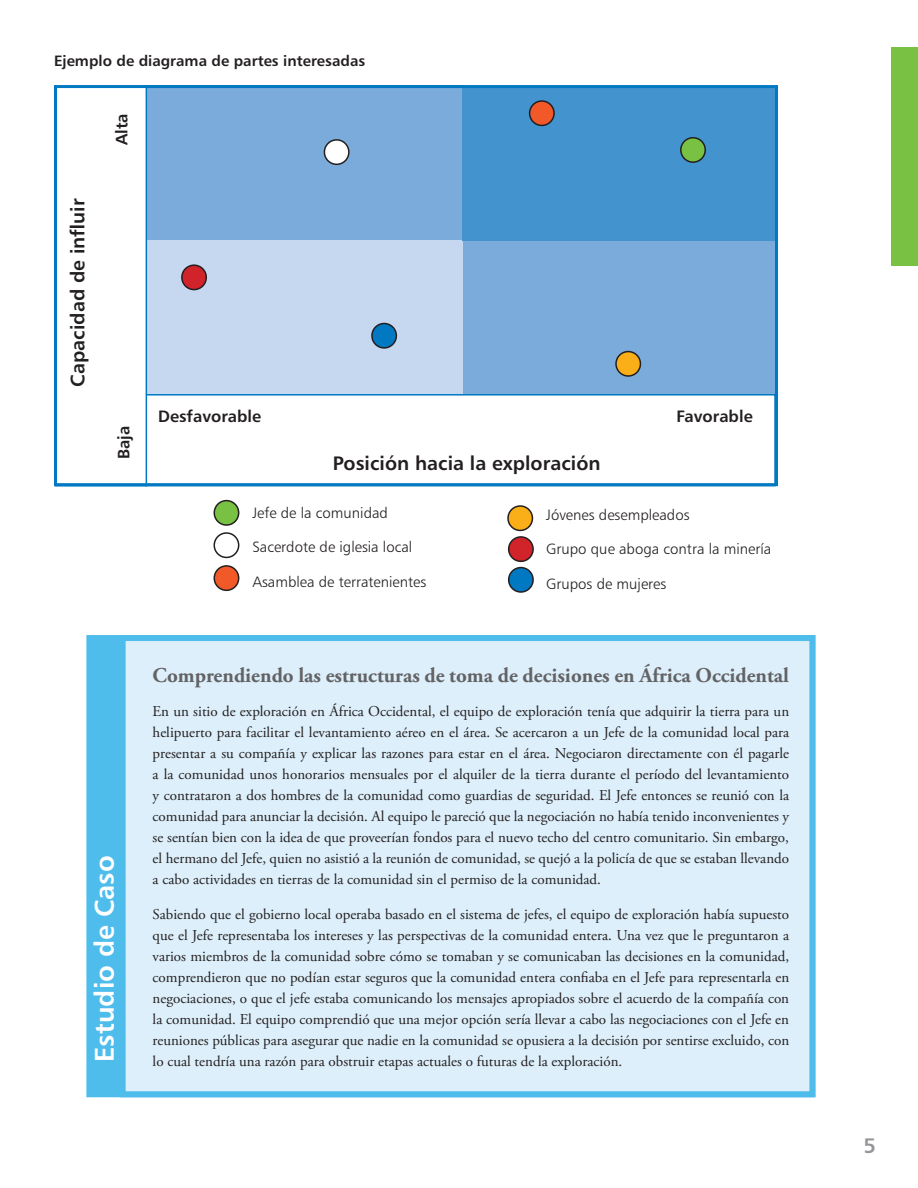
<style>
.page{position:relative;width:918px;height:1188px;background:#fff}
.page>*{position:absolute;margin:0;border:0;box-sizing:border-box;transform-origin:0 0}
.t1{font:27px "Humanist 777 BT Bold B";color:#fff}
.t2{font:700 21px "Adobe Garamond Pro";color:#636366}
.t3{font:21px "Humanist 777 BT Bold B";color:#939598}
.t4{font:19.5px "Humanist 777 BT Bold B";color:#231f20}
.t5{font:16.5px "Humanist 777 BT Bold B";color:#231f20}
.t6{font:15px/21px "Adobe Garamond Pro";color:#231f20;text-align:justify}
.t7{font:15px "Humanist 777 BT Light B";color:#231f20}
.t8{font:15px "Humanist 777 BT Bold B";color:#231f20}
</style>
<div class="page">
<div style="left:147px;top:86px;width:316px;height:154px;background:#7aabdb"></div>
<div style="left:463px;top:240px;width:314px;height:155px;background:#7aabdb"></div>
<div style="left:147px;top:240px;width:316px;height:155px;background:#c6d8ef"></div>
<div style="left:463px;top:87px;width:314px;height:154px;background:#4393cf"></div>
<div style="left:145px;top:394px;width:631px;height:92px;background:#fff;border:2px solid #0079c2"></div>
<div style="left:55px;top:86px;width:92px;height:400px;background:#fff;border:2px solid #0079c2"></div>
<div style="left:324px;top:140px;width:25px;height:24px;background:#fff;border-radius:50%"></div>
<div style="left:324px;top:139px;width:26px;height:26px;border:2px solid #231f20;border-radius:50%"></div>
<div style="left:214px;top:532px;width:25px;height:26px;border:2px solid #231f20;border-radius:50%"></div>
<div style="left:182px;top:265px;width:24px;height:25px;background:#d1232a;border-radius:50%"></div>
<div style="left:181px;top:264px;width:26px;height:26px;border:2px solid #231f20;border-radius:50%"></div>
<div style="left:509px;top:537px;width:24px;height:24px;background:#d1232a;border-radius:50%"></div>
<div style="left:508px;top:536px;width:26px;height:26px;border:2px solid #231f20;border-radius:50%"></div>
<div style="left:372px;top:323px;width:24px;height:25px;background:#0079c2;border-radius:50%"></div>
<div style="left:371px;top:323px;width:26px;height:26px;border:2px solid #231f20;border-radius:50%"></div>
<div style="left:509px;top:568px;width:24px;height:24px;background:#0079c2;border-radius:50%"></div>
<div style="left:508px;top:567px;width:26px;height:26px;border:2px solid #231f20;border-radius:50%"></div>
<div style="left:530px;top:101px;width:24px;height:24px;background:#f15929;border-radius:50%"></div>
<div style="left:529px;top:100px;width:26px;height:26px;border:2px solid #231f20;border-radius:50%"></div>
<div style="left:214px;top:566px;width:25px;height:24px;background:#f15929;border-radius:50%"></div>
<div style="left:214px;top:565px;width:25px;height:26px;border:2px solid #231f20;border-radius:50%"></div>
<div style="left:681px;top:138px;width:24px;height:24px;background:#79c142;border-radius:50%"></div>
<div style="left:680px;top:137px;width:26px;height:26px;border:2px solid #231f20;border-radius:50%"></div>
<div style="left:214px;top:501px;width:25px;height:24px;background:#79c142;border-radius:50%"></div>
<div style="left:214px;top:500px;width:25px;height:26px;border:2px solid #231f20;border-radius:50%"></div>
<div style="left:616px;top:352px;width:24px;height:24px;background:#faaf18;border-radius:50%"></div>
<div style="left:615px;top:351px;width:26px;height:26px;border:2px solid #231f20;border-radius:50%"></div>
<div style="left:508px;top:506px;width:24px;height:24px;background:#faaf18;border-radius:50%"></div>
<div style="left:507px;top:505px;width:26px;height:26px;border:2px solid #231f20;border-radius:50%"></div>
<div style="left:54px;top:85px;width:724px;height:401px;border:3px solid #0079c2"></div>
<div style="left:891px;top:48px;width:27px;height:218px;background:#79c142"></div>
<div style="left:86px;top:635px;width:729px;height:462px;background:#4fbdec;border:6px solid #4fbdec"></div>
<div style="left:123px;top:638px;width:689px;height:456px;background:#ddeffa"></div>
<div style="left:120px;top:635px;width:695px;height:462px;border:6px solid #4fbdec"></div>
<p class="t8" style="left:54px;top:51px;width:313px">Ejemplo de diagrama de partes interesadas</p>
<h3 class="t4" style="left:65px;top:387px;width:190px;rotate:-90deg">Capacidad de influir</h3>
<p class="t5" style="left:111px;top:145px;width:33px;rotate:-90deg">Alta</p>
<p class="t5" style="left:113px;top:459px;width:35px;rotate:-90deg">Baja</p>
<p class="t5" style="left:158px;top:406px;width:105px">Desfavorable</p>
<p class="t5" style="left:676px;top:406px;width:78px">Favorable</p>
<h3 class="t4" style="left:333px;top:451px;width:269px">Posición hacia la exploración</h3>
<p class="t7" style="left:252px;top:503px;width:137px">Jefe de la comunidad</p>
<p class="t7" style="left:252px;top:538px;width:161px">Sacerdote de iglesia local</p>
<p class="t7" style="left:252px;top:572px;width:176px">Asamblea de terratenientes</p>
<p class="t7" style="left:546px;top:506px;width:145px">Jóvenes desempleados</p>
<p class="t7" style="left:546px;top:540px;width:227px">Grupo que aboga contra la minería</p>
<p class="t7" style="left:546px;top:575px;width:122px">Grupos de mujeres</p>
<h1 class="t1" style="left:88px;top:1062px;width:208px;rotate:-90deg">Estudio de Caso</h1>
<h2 class="t2" style="left:153px;top:663px;width:638px">Comprendiendo las estructuras de toma de decisiones en África Occidental</h2>
<p class="t6" style="left:153px;top:702px;width:638px">En un sitio de exploración en África Occidental, el equipo de exploración tenía que adquirir la tierra para un helipuerto para facilitar el levantamiento aéreo en el área. Se acercaron a un Jefe de la comunidad local para presentar a su compañía y explicar las razones para estar en el área. Negociaron directamente con él pagarle a la comunidad unos honorarios mensuales por el alquiler de la tierra durante el período del levantamiento y contrataron a dos hombres de la comunidad como guardias de seguridad. El Jefe entonces se reunió con la comunidad para anunciar la decisión. Al equipo le pareció que la negociación no había tenido inconvenientes y se sentían bien con la idea de que proveerían fondos para el nuevo techo del centro comunitario. Sin embargo, el hermano del Jefe, quien no asistió a la reunión de comunidad, se quejó a la policía de que se estaban llevando a cabo actividades en tierras de la comunidad sin el permiso de la comunidad.</p>
<p class="t6" style="left:153px;top:904px;width:638px">Sabiendo que el gobierno local operaba basado en el sistema de jefes, el equipo de exploración había supuesto que el Jefe representaba los intereses y las perspectivas de la comunidad entera. Una vez que le preguntaron a varios miembros de la comunidad sobre cómo se tomaban y se comunicaban las decisiones en la comunidad, comprendieron que no podían estar seguros que la comunidad entera confiaba en el Jefe para representarla en negociaciones, o que el jefe estaba comunicando los mensajes apropiados sobre el acuerdo de la compañía con la comunidad. El equipo comprendió que una mejor opción sería llevar a cabo las negociaciones con el Jefe en reuniones públicas para asegurar que nadie en la comunidad se opusiera a la decisión por sentirse excluido, con lo cual tendría una razón para obstruir etapas actuales o futuras de la exploración.</p>
<h2 class="t3" style="left:864px;top:1132px;width:14px">5</h2>
</div>
